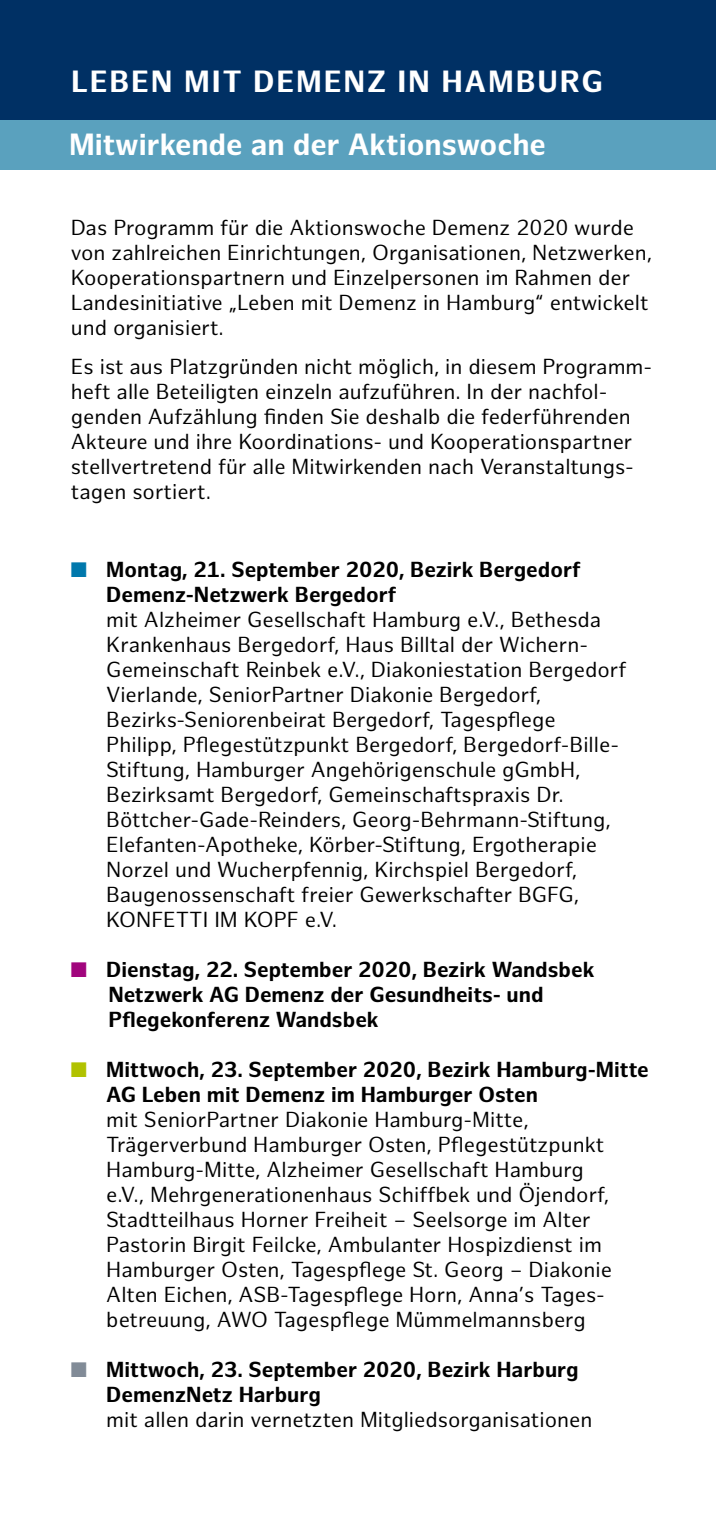
<style>
.page{position:relative;width:716px;height:1531px;background:#fff}
.page>*{position:absolute;margin:0;border:0;box-sizing:border-box;transform-origin:0 0}
.t1{font:700 30px "Hamburg Sans";color:#fff}
.t2{font:21.25px/25px "Hamburg Sans";color:#000}
.t3{font:700 21.25px/25px "Hamburg Sans";color:#000}
.s1{color:#0078ac}
.s2{color:#a1057d}
.s3{color:#b1c200}
.s4{color:#818b97}
</style>
<div class="page">
<div style="left:0;top:0;width:716px;height:120px;background:#003064"></div>
<div style="left:0;top:120px;width:716px;height:50px;background:#5aa1be"></div>
<h1 class="t1" style="left:71px;top:64px;width:40px">Leben</h1>
<h1 class="t1" style="left:184px;top:64px;width:115px">mit Demenz</h1>
<h1 class="t1" style="left:397px;top:64px;width:91px">in Hambur</h1>
<h1 class="t1" style="left:581px;top:64px;width:23px">g</h1>
<h1 class="t1" style="left:69px;top:127px;width:478px">Mitwirkende an der Aktionswoche</h1>
<p class="t2" style="left:71px;top:216px;width:582px">Das Programm für die Aktionswoche Demenz 2020 wurde von zahlreichen Einrichtungen, Organisationen, Netzwerken, Kooperationspartnern und Einzelpersonen im Rahmen der Landesinitiative „Leben mit Demenz in Hamburg“ entwickelt und organisiert.</p>
<p class="t2" style="left:71px;top:355px;width:583px">Es ist aus Platzgründen nicht möglich, in diesem Programm&shy;heft alle Beteiligten einzeln aufzuführen. In der nachfol&shy;genden Aufzählung finden Sie deshalb die federführenden Akteure und ihre Koordinations- und Kooperationspartner stellvertretend für alle Mitwirkenden nach Veranstaltungs&shy;tagen sortiert.</p>
<p class="t3" style="left:106px;top:558px;width:476px;text-indent:-35px"><span class="s1">■</span> Montag, 21. September 2020, Bezirk Bergedorf<br>Demenz-Netzwerk Bergedorf</p>
<p class="t2" style="left:106px;top:608px;width:522px">mit Alzheimer Gesellschaft Hamburg e.V., Bethesda Krankenhaus Bergedorf, Haus Billtal der Wichern-Gemeinschaft Reinbek e.V., Diakoniestation Bergedorf Vierlande, SeniorPartner Diakonie Bergedorf, Bezirks-Seniorenbeirat Bergedorf, Tagespflege Philipp, Pflegestützpunkt Bergedorf, Bergedorf-Bille-Stiftung, Hamburger Angehörigenschule gGmbH, Bezirksamt Bergedorf, Gemeinschaftspraxis Dr.<br>Böttcher-Gade-Reinders, Georg-Behrmann-Stiftung, Elefanten-Apotheke, Körber-Stiftung, Ergotherapie Norzel und Wucherpfennig, Kirchspiel Bergedorf, Baugenossenschaft freier Gewerkschafter BGFG, KONFETTI IM KOPF e.V.</p>
<p class="t3" style="left:108px;top:958px;width:488px;text-indent:-37px"><span class="s2">■</span> Dienstag, 22. September 2020, Bezirk Wandsbek<br>Netzwerk AG Demenz der Gesundheits- und<br>Pflegekonferenz Wandsbek</p>
<p class="t3" style="left:106px;top:1058px;width:544px;text-indent:-35px"><span class="s3">■</span> Mittwoch, 23. September 2020, Bezirk Hamburg-Mitte<br>AG Leben mit Demenz im Hamburger Osten</p>
<p class="t2" style="left:106px;top:1108px;width:507px">mit SeniorPartner Diakonie Hamburg-Mitte, Trägerverbund Hamburger Osten, Pflegestützpunkt Hamburg-Mitte, Alzheimer Gesellschaft Hamburg e.V., Mehrgenerationenhaus Schiffbek und Öjendorf, Stadtteilhaus Horner Freiheit – Seelsorge im Alter Pastorin Birgit Feilcke, Ambulanter Hospizdienst im Hamburger Osten, Tagespflege St. Georg – Diakonie Alten Eichen, ASB-Tagespflege Horn, Anna’s Tages&shy;betreuung, AWO Tagespflege Mümmelmannsberg</p>
<p class="t3" style="left:106px;top:1358px;width:474px;text-indent:-35px"><span class="s4">■</span> Mittwoch, 23. September 2020, Bezirk Harburg<br>DemenzNetz Harburg</p>
<p class="t2" style="left:106px;top:1408px;width:487px">mit allen darin vernetzten Mitgliedsorganisationen</p>
</div>
